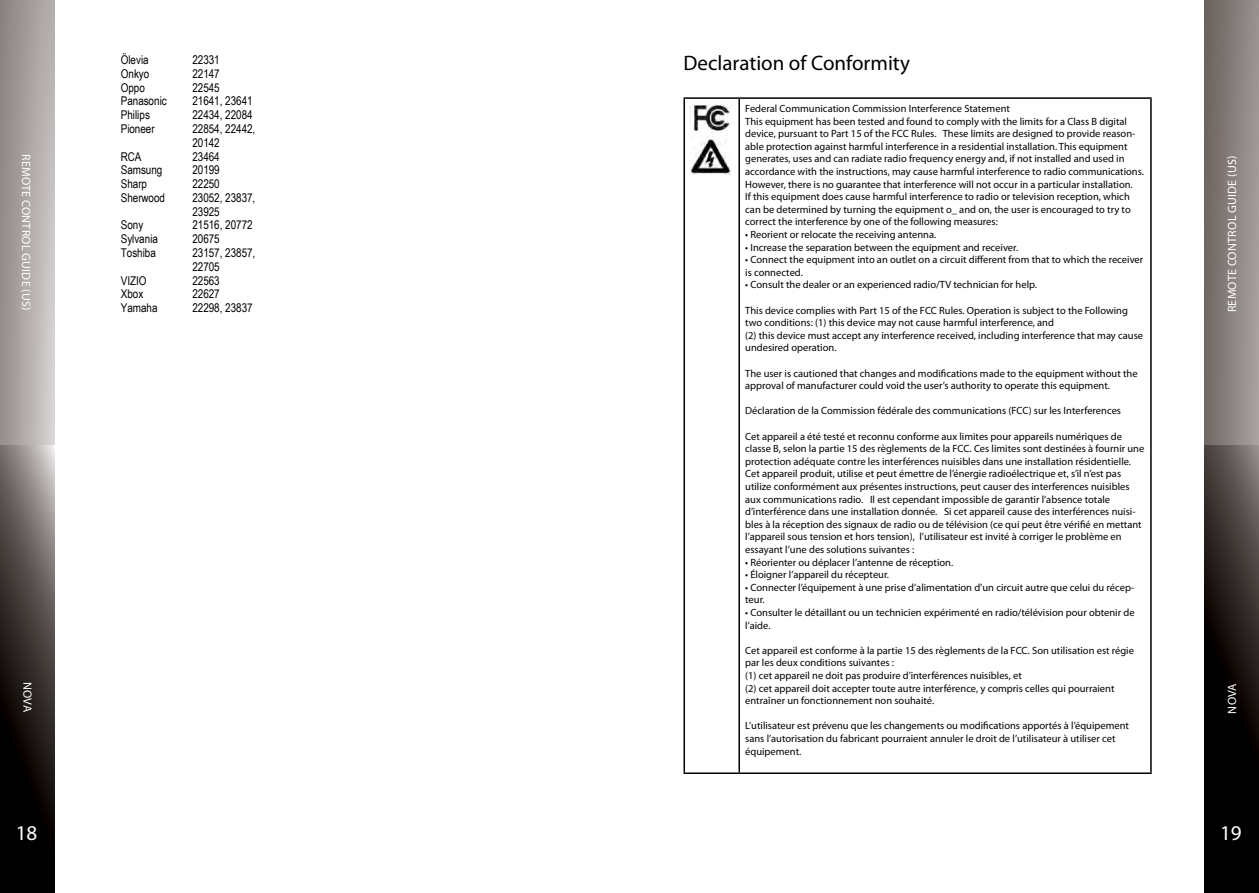
<style>
.page{position:relative;width:1259px;height:893px;background:#fff}
.page>*{position:absolute;margin:0;border:0;box-sizing:border-box;transform-origin:0 0}
.t1{font:21px "Myriad Pro";color:#000}
.t2{font:21px "Myriad Pro";color:#fff}
.t3{font:12px/13.6px "Arial Narrow";letter-spacing:-.005em;color:#000}
.t4{font:12px "Myriad Pro";letter-spacing:.02em;color:#fff}
.t5{font:10.5px/12.6px "Myriad Pro";color:#000}
</style>
<div class="page">
<svg style="left:0;top:0;width:54px;height:445px;background:#aaa3a2"></svg>
<svg style="left:0;top:445px;width:54px;height:448px;background:#363130"></svg>
<div style="left:1205px;top:0;width:54px;height:888px;background:linear-gradient(to right,#6e6562,#a29b9a)"></div>
<svg style="left:1205px;top:446px;width:54px;height:447px;background:#1c1817"></svg>
<hr style="left:683px;top:97px;width:56px;height:2px;background:#000">
<hr style="left:683px;top:99px;width:2px;height:673px;background:#000">
<hr style="left:739px;top:97px;width:412px;height:2px;background:#000">
<hr style="left:738px;top:99px;width:2px;height:673px;background:#000">
<hr style="left:1150px;top:99px;width:1px;height:673px;background:#000">
<hr style="left:683px;top:772px;width:56px;height:2px;background:#000">
<hr style="left:739px;top:772px;width:412px;height:2px;background:#000">
<img style="left:690px;top:104px;width:41px;height:30px">
<img style="left:690px;top:139px;width:41px;height:36px">
<p class="t4" style="left:34px;top:154px;width:158px;rotate:90deg">Remote Control Guide (US)</p>
<p class="t3" style="left:121px;top:53px;width:29px">Ölevia</p>
<p class="t3" style="left:192px;top:53px;width:29px">22331</p>
<p class="t3" style="left:121px;top:66px;width:30px">Onkyo</p>
<p class="t3" style="left:192px;top:66px;width:29px">22147</p>
<p class="t3" style="left:121px;top:80px;width:26px">Oppo</p>
<p class="t3" style="left:192px;top:80px;width:29px">22545</p>
<p class="t3" style="left:121px;top:94px;width:48px">Panasonic</p>
<p class="t3" style="left:192px;top:94px;width:62px">21641, 23641</p>
<p class="t3" style="left:121px;top:108px;width:31px">Philips</p>
<p class="t3" style="left:192px;top:108px;width:62px">22434, 22084</p>
<p class="t3" style="left:121px;top:121px;width:36px">Pioneer</p>
<p class="t3" style="left:192px;top:121px;width:65px">22854, 22442,<br>20142</p>
<p class="t3" style="left:121px;top:149px;width:22px">RCA</p>
<p class="t3" style="left:192px;top:149px;width:29px">23464</p>
<p class="t3" style="left:121px;top:163px;width:43px">Samsung</p>
<p class="t3" style="left:192px;top:163px;width:29px">20199</p>
<p class="t3" style="left:121px;top:177px;width:28px">Sharp</p>
<p class="t3" style="left:192px;top:177px;width:29px">22250</p>
<p class="t3" style="left:121px;top:190px;width:46px">Sherwood</p>
<p class="t3" style="left:192px;top:190px;width:65px">23052, 23837,<br>23925</p>
<p class="t3" style="left:121px;top:218px;width:24px">Sony</p>
<p class="t3" style="left:192px;top:218px;width:62px">21516, 20772</p>
<p class="t3" style="left:121px;top:232px;width:39px">Sylvania</p>
<p class="t3" style="left:192px;top:232px;width:29px">20675</p>
<p class="t3" style="left:121px;top:246px;width:37px">Toshiba</p>
<p class="t3" style="left:192px;top:246px;width:65px">23157, 23857,<br>22705</p>
<p class="t3" style="left:121px;top:273px;width:27px">VIZIO</p>
<p class="t3" style="left:192px;top:273px;width:29px">22563</p>
<p class="t3" style="left:121px;top:287px;width:24px">Xbox</p>
<p class="t3" style="left:192px;top:287px;width:29px">22627</p>
<p class="t3" style="left:121px;top:301px;width:38px">Yamaha</p>
<p class="t3" style="left:192px;top:301px;width:62px">22298, 23837</p>
<p class="t4" style="left:35px;top:682px;width:32px;rotate:90deg">Nova</p>
<h1 class="t1" style="left:683px;top:50px;width:228px">Declaration of Conformity</h1>
<p class="t5" style="left:745px;top:102px;width:400px">Federal Communication Commission I nterference Statement<br>This equipment has been tested and found to comply with the limits for a Class B digital device, pursuant to Part 15 of the FCC Rules. These limits are designed to provide reason&shy;able protection against harmful interference in a residential installation. This equipment generates, uses and can radiate radio frequency energy and, if not installed and used in accordance with the instructions, may cause harmful interference to radio communications.<br>However, there is no guarantee that interference will not occur in a particular installation.<br>If this equipment does cause harmful interference to radio or television reception, which can be determined by turning the equipment o_ and on, the user is encouraged to try to correct the interference by one of the following measures:</p>
<p class="t5" style="left:745px;top:228px;width:193px">• Reorient or relocate the receiving antenna.</p>
<p class="t5" style="left:745px;top:241px;width:274px">• Increase the separation between the equipment and receiver.</p>
<p class="t5" style="left:745px;top:253px;width:399px">• Connect the equipment into an outlet on a circuit different from that to which the receiver is connected.</p>
<p class="t5" style="left:745px;top:278px;width:293px">• Consult the dealer or an experienced radio/TV technician for help.</p>
<p class="t5" style="left:745px;top:304px;width:399px">This device complies with Part 15 of the FCC Rules. Operation is subject to the Following two conditions: (1) this device may not cause harmful interference, and<br>(2) this device must accept any interference received, including interference that may cause undesired operation.</p>
<p class="t5" style="left:745px;top:367px;width:394px">The user is cautioned that changes and modifications made to the equipment without the approval of manufacturer could void the user’s authority to operate this equipment.</p>
<p class="t5" style="left:745px;top:404px;width:377px">Déclaration de la Commission fédérale des communications (FCC) sur les I nterferences</p>
<p class="t5" style="left:745px;top:430px;width:400px">Cet appareil a été testé et reconnu conforme aux limites pour appareils numériques de classe B, selon la partie 15 des règlements de la FCC. Ces limites sont destinées à fournir une protection adéquate contre les interférences nuisibles dans une installation résidentielle.<br>Cet appareil produit, utilise et peut émettre de l’énergie radioélectrique et, s’il n’est pas utilize conformément aux présentes instructions, peut causer des interferences nuisibles aux communications radio. I l est cependant impossible de garantir l’absence totale d’interférence dans une installation donnée. Si cet appareil cause des interférences nuisi&shy;bles à la réception des signaux de radio ou de télévision (ce qui peut être vérifié en mettant l’appareil sous tension et hors tension), l’utilisateur est invité à corriger le problème en essayant l’une des solutions suivantes :</p>
<p class="t5" style="left:745px;top:556px;width:210px">• Réorienter ou déplacer l’antenne de réception.</p>
<p class="t5" style="left:745px;top:568px;width:145px">• Éloigner l’appareil du récepteur.</p>
<p class="t5" style="left:745px;top:581px;width:391px">• Connecter l’équipement à une prise d’alimentation d’un circuit autre que celui du récep&shy;teur.</p>
<p class="t5" style="left:745px;top:606px;width:391px">• Consulter le détaillant ou un technicien expérimenté en radio/télévision pour obtenir de l’aide.</p>
<p class="t5" style="left:745px;top:644px;width:390px">Cet appareil est conforme à la partie 15 des règlements de la FCC. Son utilisation est régie par les deux conditions suivantes :<br>(1) cet appareil ne doit pas produire d’interférences nuisibles, et<br>(2) cet appareil doit accepter toute autre interférence, y compris celles qui pourraient entraîner un fonctionnement non souhaité.</p>
<p class="t5" style="left:745px;top:719px;width:385px">L’utilisateur est prévenu que les changements ou modifications apportés à l’équipement sans l’autorisation du fabricant pourraient annuler le droit de l’utilisateur à utiliser cet équipement.</p>
<p class="t4" style="left:1224px;top:312px;width:158px;rotate:-90deg">Remote Control Guide (US)</p>
<p class="t4" style="left:1224px;top:714px;width:32px;rotate:-90deg">Nova</p>
<h1 class="t2" style="left:16px;top:820px;width:23px">18</h1>
<h1 class="t2" style="left:1220px;top:820px;width:23px">19</h1>
</div>
